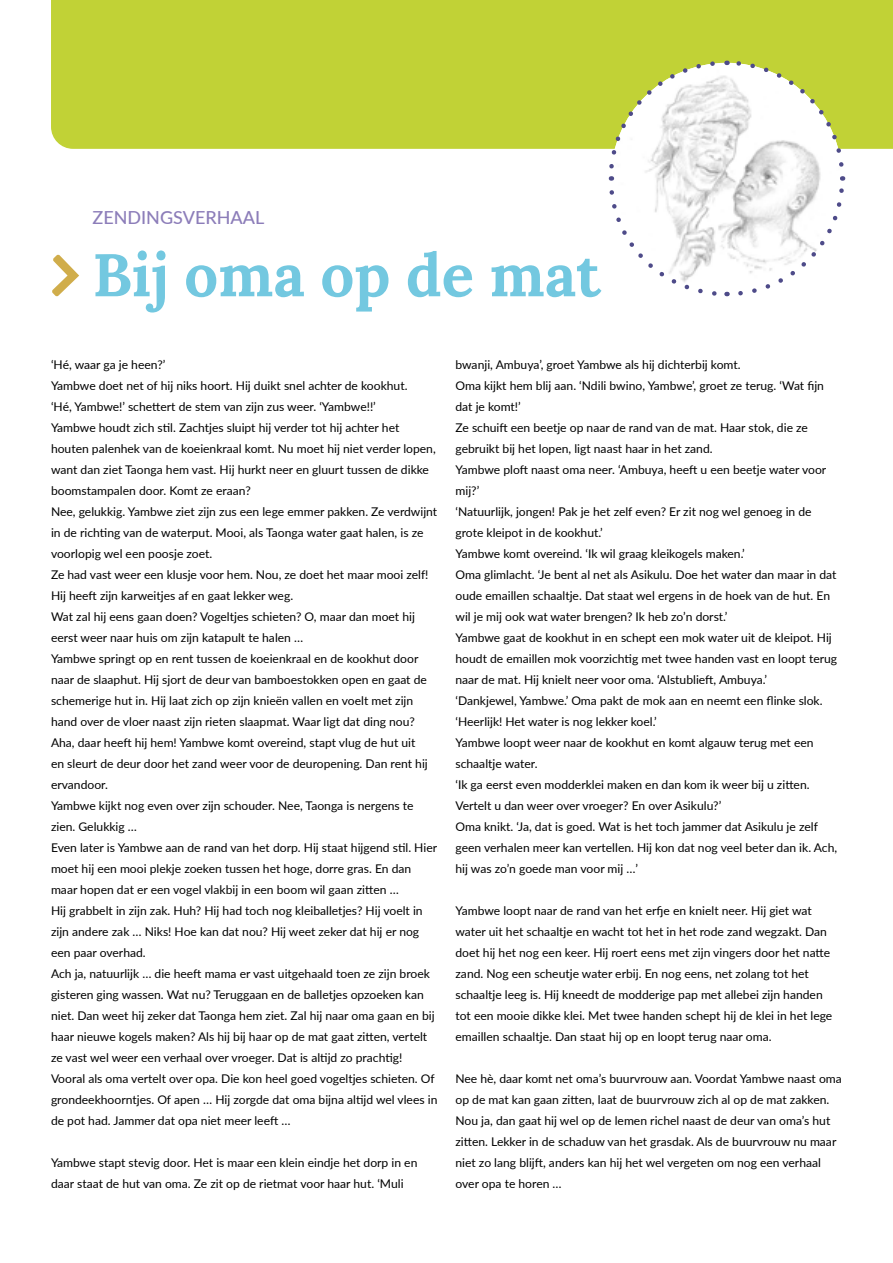
<style>
.page{position:relative;width:893px;height:1263px;background:#fff}
.page>*{position:absolute;margin:0;border:0;box-sizing:border-box;transform-origin:0 0}
.t1{font:700 60px "Lora";color:#73c8e0}
.t2{font:500 18px "Lato";color:#8c7db9}
.t3{font:12px/21px "Lato";color:#000}
</style>
<div class="page">
<div style="left:51px;top:0;width:842px;height:149px;background:#c1d236"></div>
<img style="left:611px;top:63px;width:231px;height:231px;border-radius:116px">
<svg style="left:735px;top:176px;width:111px;height:120px"></svg>
<svg style="left:726px;top:58px;width:120px;height:111px"></svg>
<svg style="left:606px;top:59px;width:112px;height:122px"></svg>
<svg style="left:609px;top:187px;width:118px;height:110px"></svg>
<svg style="left:52px;top:255px;width:27px;height:41px"></svg>
<h2 class="t2" style="left:92px;top:205px;width:173px">ZENDINGSVERHAAL</h2>
<h1 class="t1" style="left:92px;top:224px;width:510px">Bij oma op de mat</h1>
<p class="t3" style="left:51px;top:354px;width:388px">‘Hé, waar ga je heen?’<br>Yambwe doet net of hij niks hoort. Hij duikt snel achter de kookhut.<br>‘Hé, Yambwe!’ schettert de stem van zijn zus weer. ‘Yambwe!!’<br>Yambwe houdt zich stil. Zachtjes sluipt hij verder tot hij achter het houten palenhek van de koeienkraal komt. Nu moet hij niet verder lopen, want dan ziet Taonga hem vast. Hij hurkt neer en gluurt tussen de dikke boomstampalen door. Komt ze eraan?<br>Nee, gelukkig. Yambwe ziet zijn zus een lege emmer pakken. Ze verdwijnt in de richting van de waterput. Mooi, als Taonga water gaat halen, is ze voorlopig wel een poosje zoet.<br>Ze had vast weer een klusje voor hem. Nou, ze doet het maar mooi zelf!<br>Hij heeft zijn karweitjes af en gaat lekker weg.<br>Wat zal hij eens gaan doen? Vogeltjes schieten? O, maar dan moet hij eerst weer naar huis om zijn katapult te halen …<br>Yambwe springt op en rent tussen de koeienkraal en de kookhut door naar de slaaphut. Hij sjort de deur van bamboestokken open en gaat de schemerige hut in. Hij laat zich op zijn knieën vallen en voelt met zijn hand over de vloer naast zijn rieten slaapmat. Waar ligt dat ding nou?<br>Aha, daar heeft hij hem! Yambwe komt overeind, stapt vlug de hut uit<br>en sleurt de deur door het zand weer voor de deuropening. Dan rent hij ervandoor.<br>Yambwe kijkt nog even over zijn schouder. Nee, Taonga is nergens te zien. Gelukkig …<br>Even later is Yambwe aan de rand van het dorp. Hij staat hijgend stil. Hier moet hij een mooi plekje zoeken tussen het hoge, dorre gras. En dan maar hopen dat er een vogel vlakbij in een boom wil gaan zitten …<br>Hij grabbelt in zijn zak. Huh? Hij had toch nog kleiballetjes? Hij voelt in zijn andere zak … Niks! Hoe kan dat nou? Hij weet zeker dat hij er nog een paar overhad.<br>Ach ja, natuurlijk … die heeft mama er vast uitgehaald toen ze zijn broek gisteren ging wassen. Wat nu? Teruggaan en de balletjes opzoeken kan niet. Dan weet hij zeker dat Taonga hem ziet. Zal hij naar oma gaan en bij haar nieuwe kogels maken? Als hij bij haar op de mat gaat zitten, vertelt ze vast wel weer een verhaal over vroeger. Dat is altijd zo prachtig!<br>Vooral als oma vertelt over opa. Die kon heel goed vogeltjes schieten. Of grondeekhoorntjes. Of apen … Hij zorgde dat oma bijna altijd wel vlees in de pot had. Jammer dat opa niet meer leeft …</p>
<p class="t3" style="left:51px;top:1152px;width:368px">Yambwe stapt stevig door. Het is maar een klein eindje het dorp in en daar staat de hut van oma. Ze zit op de rietmat voor haar hut. ‘Muli</p>
<p class="t3" style="left:455px;top:354px;width:383px">bwanji, Ambuya’, groet Yambwe als hij dichterbij komt.<br>Oma kijkt hem blij aan. ‘Ndili bwino, Yambwe’, groet ze terug. ‘Wat fijn dat je komt!’<br>Ze schuift een beetje op naar de rand van de mat. Haar stok, die ze gebruikt bij het lopen, ligt naast haar in het zand.<br>Yambwe ploft naast oma neer. ‘Ambuya, heeft u een beetje water voor mij?’<br>‘Natuurlijk, jongen! Pak je het zelf even? Er zit nog wel genoeg in de grote kleipot in de kookhut.’<br>Yambwe komt overeind. ‘Ik wil graag kleikogels maken.’<br>Oma glimlacht. ‘Je bent al net als Asikulu. Doe het water dan maar in dat oude emaillen schaaltje. Dat staat wel ergens in de hoek van de hut. En wil je mij ook wat water brengen? Ik heb zo’n dorst.’<br>Yambwe gaat de kookhut in en schept een mok water uit de kleipot. Hij houdt de emaillen mok voorzichtig met twee handen vast en loopt terug naar de mat. Hij knielt neer voor oma. ‘Alstublieft, Ambuya.’<br>‘Dankjewel, Yambwe.’ Oma pakt de mok aan en neemt een flinke slok. ‘Heerlijk! Het water is nog lekker koel.’<br>Yambwe loopt weer naar de kookhut en komt algauw terug met een schaaltje water.<br>‘Ik ga eerst even modderklei maken en dan kom ik weer bij u zitten.<br>Vertelt u dan weer over vroeger? En over Asikulu?’<br>Oma knikt. ‘Ja, dat is goed. Wat is het toch jammer dat Asikulu je zelf geen verhalen meer kan vertellen. Hij kon dat nog veel beter dan ik. Ach, hij was zo’n goede man voor mij …’</p>
<p class="t3" style="left:455px;top:900px;width:378px">Yambwe loopt naar de rand van het erfje en knielt neer. Hij giet wat water uit het schaaltje en wacht tot het in het rode zand wegzakt. Dan doet hij het nog een keer. Hij roert eens met zijn vingers door het natte zand. Nog een scheutje water erbij. En nog eens, net zolang tot het schaaltje leeg is. Hij kneedt de modderige pap met allebei zijn handen tot een mooie dikke klei. Met twee handen schept hij de klei in het lege emaillen schaaltje. Dan staat hij op en loopt terug naar oma.</p>
<p class="t3" style="left:455px;top:1068px;width:388px">Nee hè, daar komt net oma’s buurvrouw aan. Voordat Yambwe naast oma op de mat kan gaan zitten, laat de buurvrouw zich al op de mat zakken.<br>Nou ja, dan gaat hij wel op de lemen richel naast de deur van oma’s hut zitten. Lekker in de schaduw van het grasdak. Als de buurvrouw nu maar niet zo lang blijft, anders kan hij het wel vergeten om nog een verhaal over opa te horen …</p>
</div>
